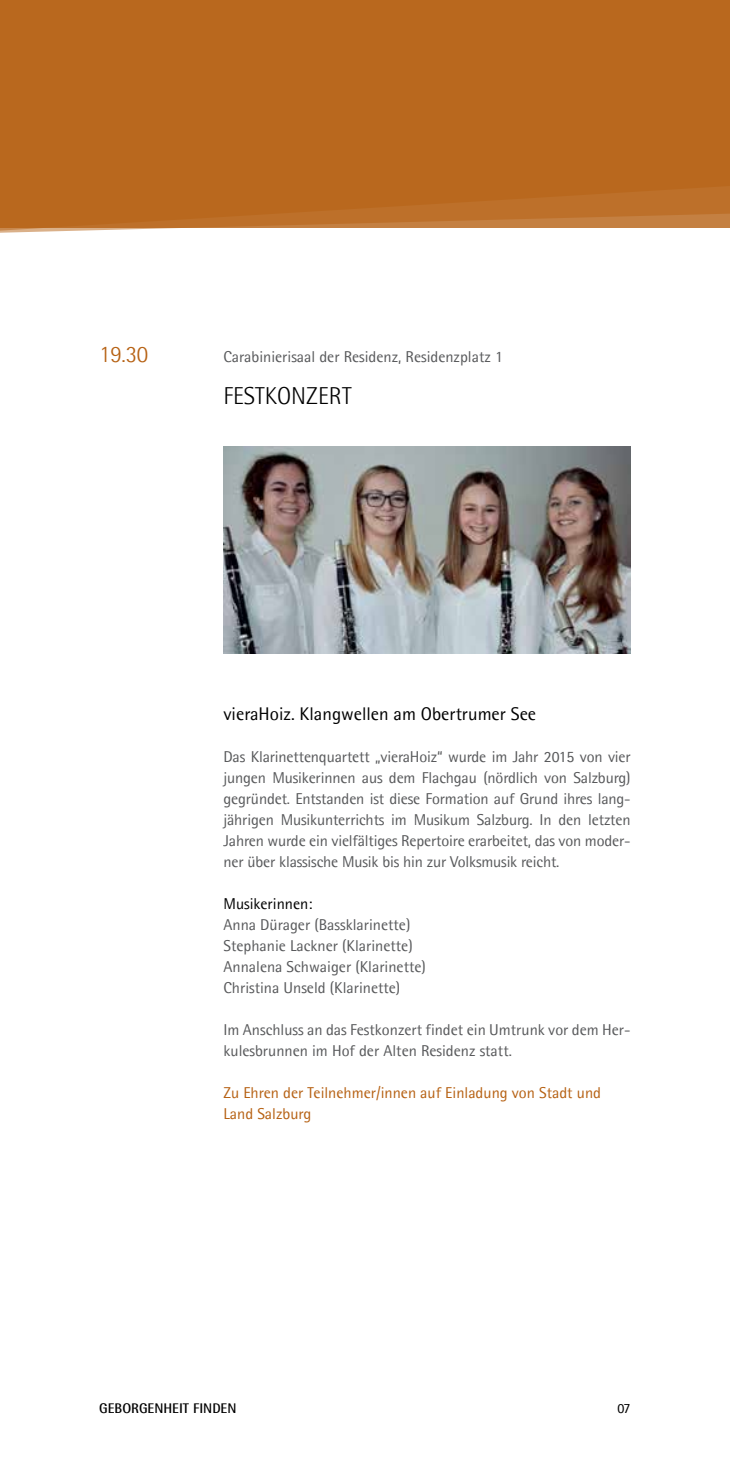
<style>
.page{position:relative;width:730px;height:1474px;background:#fff}
.page>*{position:absolute;margin:0;border:0;box-sizing:border-box;transform-origin:0 0}
.t1{font:300 24.5px "Agfa Rotis Semisans";color:#000}
.t2{font:300 23.62px "Agfa Rotis Semisans";color:#b66113}
.t3{font:18.38px "Agfa Rotis Semisans";color:#000}
.t4{font:15.75px/21px "Agfa Rotis Semisans";color:#58595b}
.t5{font:15.75px/21px "Agfa Rotis Semisans";color:#b66113}
.t6{font:15.75px "Agfa Rotis Semisans";color:#000}
.t7{font:700 14px "Agfa Rotis Semisans";color:#000}
.t8{font:14px "Agfa Rotis Semisans";color:#000}
</style>
<div class="page">
<svg style="left:0;top:0;width:729px;height:233px;background:#ba6c24"></svg>
<img style="left:223px;top:446px;width:407px;height:208px">
<h2 class="t2" style="left:99px;top:341px;width:50px">19.30</h2>
<p class="t4" style="left:223px;top:346px;width:281px">Carabinierisaal der Residenz, Residenzplatz 1</p>
<h1 class="t1" style="left:223px;top:382px;width:67px">FESTKONZERT</h1>
<p class="t3" style="left:223px;top:702px;width:314px">vieraHoiz. Klangwellen am Obertrumer See</p>
<p class="t4" style="left:223px;top:745px;width:408px;text-align:justify">Das Klarinettenquartett „vieraHoiz“ wurde im Jahr 2015 von vier jungen Musikerinnen aus dem Flachgau (nördlich von Salzburg) gegründet. Entstanden ist diese Formation auf Grund ihres lang&shy;jährigen Musikunterrichts im Musikum Salzburg. In den letzten Jahren wurde ein vielfältiges Repertoire erarbeitet, das von moder&shy;ner über klassische Musik bis hin zur Volksmusik reicht.</p>
<p class="t6" style="left:223px;top:894px;width:90px">Musikerinnen:</p>
<p class="t4" style="left:223px;top:913px;width:204px">Anna Dürager (Bassklarinette)<br>Stephanie Lackner (Klarinette)<br>Annalena Schwaiger (Klarinette)<br>Christina Unseld (Klarinette)</p>
<p class="t4" style="left:223px;top:1018px;width:408px">Im Anschluss an das Festkonzert findet ein Umtrunk vor dem Her&shy;kulesbrunnen im Hof der Alten Residenz statt.</p>
<p class="t5" style="left:223px;top:1081px;width:379px">Zu Ehren der Teilnehmer/innen auf Einladung von Stadt und<br>Land Salzburg</p>
<p class="t7" style="left:99px;top:1399px;width:139px">GEBORGENHEIT FINDEN</p>
<p class="t8" style="left:617px;top:1399px;width:15px">07</p>
</div>
